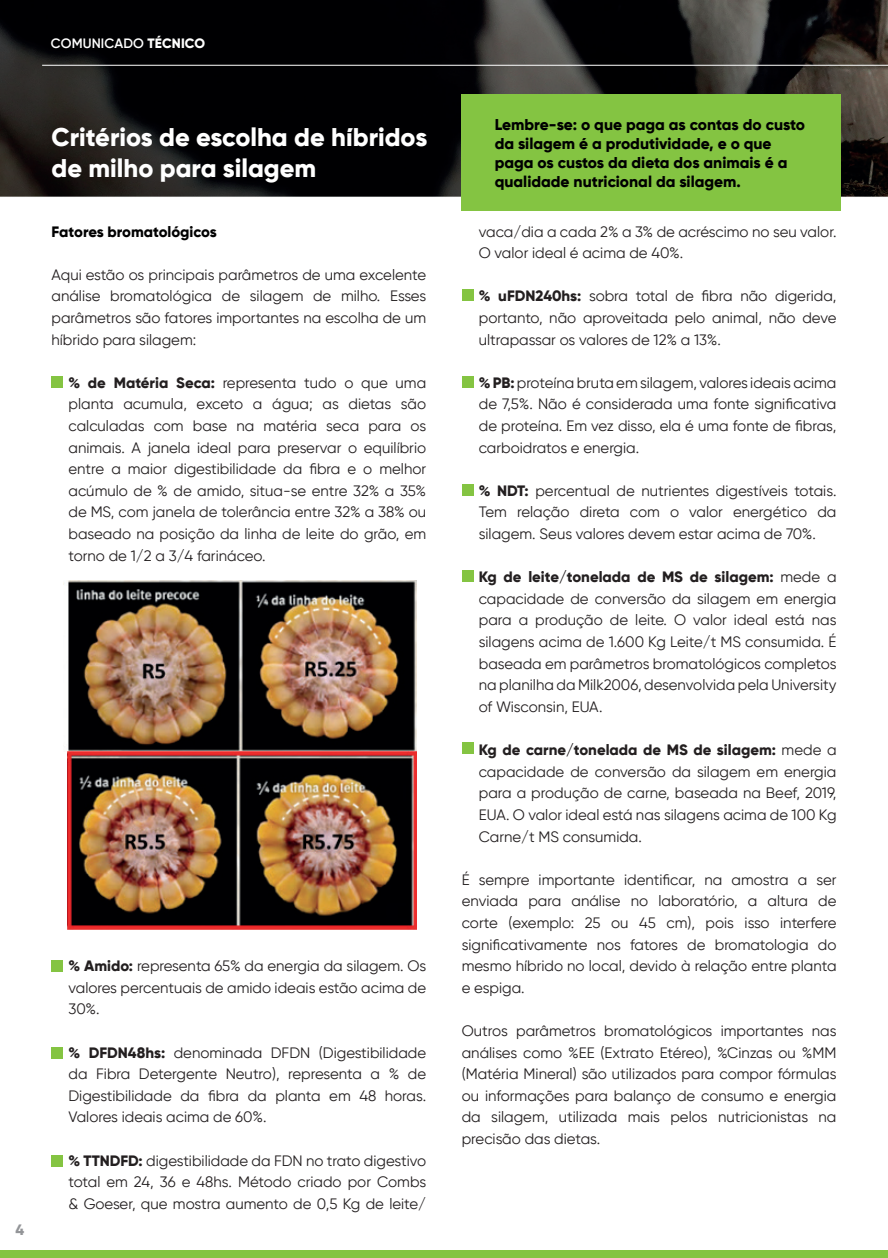
<style>
.page{position:relative;width:888px;height:1258px;background:#fff}
.page>*{position:absolute;margin:0;border:0;box-sizing:border-box;transform-origin:0 0}
.t1{font:800 25.5px/30.6px "Gilroy";color:#fff}
.t2{font:800 15.6px/18.8px "Gilroy";color:#000001}
.t3{font:15px/21.6px "Gilroy";color:#231f20;text-align:justify}
.t4{font:800 15px "Gilroy";color:#000001}
.t5{font:800 15px "Gilroy";color:#939598}
.t6{font:600 13.5px "Gilroy";letter-spacing:.01em;color:#fff}
.s1{font-weight:800}
</style>
<div class="page">
<div style="left:0;top:1250px;width:888px;height:8px;background:#84c442"></div>
<img style="left:0;top:0;width:888px;height:972px">
<hr style="left:42px;top:65px;width:846px;height:1px;background:#fff">
<div style="left:462px;top:94px;width:379px;height:117px;background:#84c442"></div>
<img style="left:63px;top:580px;width:353px;height:171px">
<img style="left:67px;top:751px;width:349px;height:179px">
<div style="left:51px;top:376px;width:12px;height:12px;background:#84c442"></div>
<div style="left:51px;top:959px;width:12px;height:12px;background:#84c442"></div>
<div style="left:462px;top:570px;width:12px;height:12px;background:#84c442"></div>
<div style="left:462px;top:742px;width:12px;height:12px;background:#84c442"></div>
<div style="left:462px;top:483px;width:12px;height:12px;background:#84c442"></div>
<div style="left:462px;top:376px;width:12px;height:12px;background:#84c442"></div>
<div style="left:462px;top:289px;width:12px;height:12px;background:#84c442"></div>
<div style="left:51px;top:1047px;width:12px;height:12px;background:#84c442"></div>
<div style="left:51px;top:1155px;width:12px;height:12px;background:#84c442"></div>
<p class="t6" style="left:51px;top:35px;width:156px">COMUNICADO <span class="s1">TÉCNICO</span></p>
<h1 class="t1" style="left:51px;top:122px;width:377px">Critérios de escolha de híbridos de milho para silagem</h1>
<p class="t4" style="left:51px;top:222px;width:167px">Fatores bromatológicos</p>
<p class="t3" style="left:51px;top:264px;width:376px">Aqui estão os principais parâmetros de uma excelente análise bromatológica de silagem de milho. Esses parâmetros são fatores importantes na escolha de um híbrido para silagem:</p>
<p class="t3" style="left:68px;top:372px;width:359px"><span class="s1">% de Matéria Seca:</span> representa tudo o que uma planta acumula, exceto a água; as dietas são calculadas com base na matéria seca para os animais. A janela ideal para preservar o equilíbrio entre a maior digestibilidade da fibra e o melhor acúmulo de % de amido, situa-se entre 32% a 35% de MS, com janela de tolerância entre 32% a 38% ou baseado na posição da linha de leite do grão, em torno de 1/2 a 3/4 farináceo.</p>
<p class="t5" style="left:15px;top:1221px;width:10px">4</p>
<p class="t3" style="left:68px;top:955px;width:359px"><span class="s1">% Amido:</span> representa 65% da energia da silagem. Os valores percentuais de amido ideais estão acima de 30%.</p>
<p class="t3" style="left:68px;top:1041px;width:359px"><span class="s1">% DFDN48hs:</span> denominada DFDN (Digestibilidade da Fibra Detergente Neutro), representa a % de Digestibilidade da fibra da planta em 48 horas.<br>Valores ideais acima de 60%.</p>
<p class="t3" style="left:68px;top:1149px;width:359px"><span class="s1">% TTNDFD:</span> digestibilidade da FDN no trato digestivo total em 24, 36 e 48hs. Método criado por Combs &amp; Goeser, que mostra aumento de 0,5 Kg de leite/</p>
<p class="t2" style="left:495px;top:115px;width:312px">Lembre-se: o que paga as contas do custo da silagem é a produtividade, e o que paga os custos da dieta dos animais é a qualidade nutricional da silagem.</p>
<p class="t3" style="left:479px;top:220px;width:359px">vaca/dia a cada 2% a 3% de acréscimo no seu valor.<br>O valor ideal é acima de 40%.</p>
<p class="t3" style="left:479px;top:285px;width:359px"><span class="s1">% uFDN240hs:</span> sobra total de fibra não digerida, portanto, não aproveitada pelo animal, não deve ultrapassar os valores de 12% a 13%.</p>
<p class="t3" style="left:479px;top:372px;width:359px"><span class="s1">% PB:</span> proteína bruta em silagem, valores ideais acima de 7,5%. Não é considerada uma fonte significativa de proteína. Em vez disso, ela é uma fonte de fibras, carboidratos e energia.</p>
<p class="t3" style="left:479px;top:480px;width:359px"><span class="s1">% NDT:</span> percentual de nutrientes digestíveis totais.<br>Tem relação direta com o valor energético da silagem. Seus valores devem estar acima de 70%.</p>
<p class="t3" style="left:479px;top:566px;width:359px"><span class="s1">Kg de leite/tonelada de MS de silagem:</span> mede a capacidade de conversão da silagem em energia para a produção de leite. O valor ideal está nas silagens acima de 1.600 Kg Leite/t MS consumida. É baseada em parâmetros bromatológicos completos na planilha da Milk2006, desenvolvida pela University of Wisconsin, EUA.</p>
<p class="t3" style="left:479px;top:739px;width:359px"><span class="s1">Kg de carne/tonelada de MS de silagem:</span> mede a capacidade de conversão da silagem em energia para a produção de carne, baseada na Beef, 2019, EUA. O valor ideal está nas silagens acima de 100 Kg Carne/t MS consumida.</p>
<p class="t3" style="left:462px;top:868px;width:376px">É sempre importante identificar, na amostra a ser enviada para análise no laboratório, a altura de corte (exemplo: 25 ou 45 cm), pois isso interfere significativamente nos fatores de bromatologia do mesmo híbrido no local, devido à relação entre planta e espiga.</p>
<p class="t3" style="left:462px;top:1020px;width:376px">Outros parâmetros bromatológicos importantes nas análises como %EE (Extrato Etéreo), %Cinzas ou %MM (Matéria Mineral) são utilizados para compor fórmulas ou informações para balanço de consumo e energia da silagem, utilizada mais pelos nutricionistas na precisão das dietas.</p>
</div>
